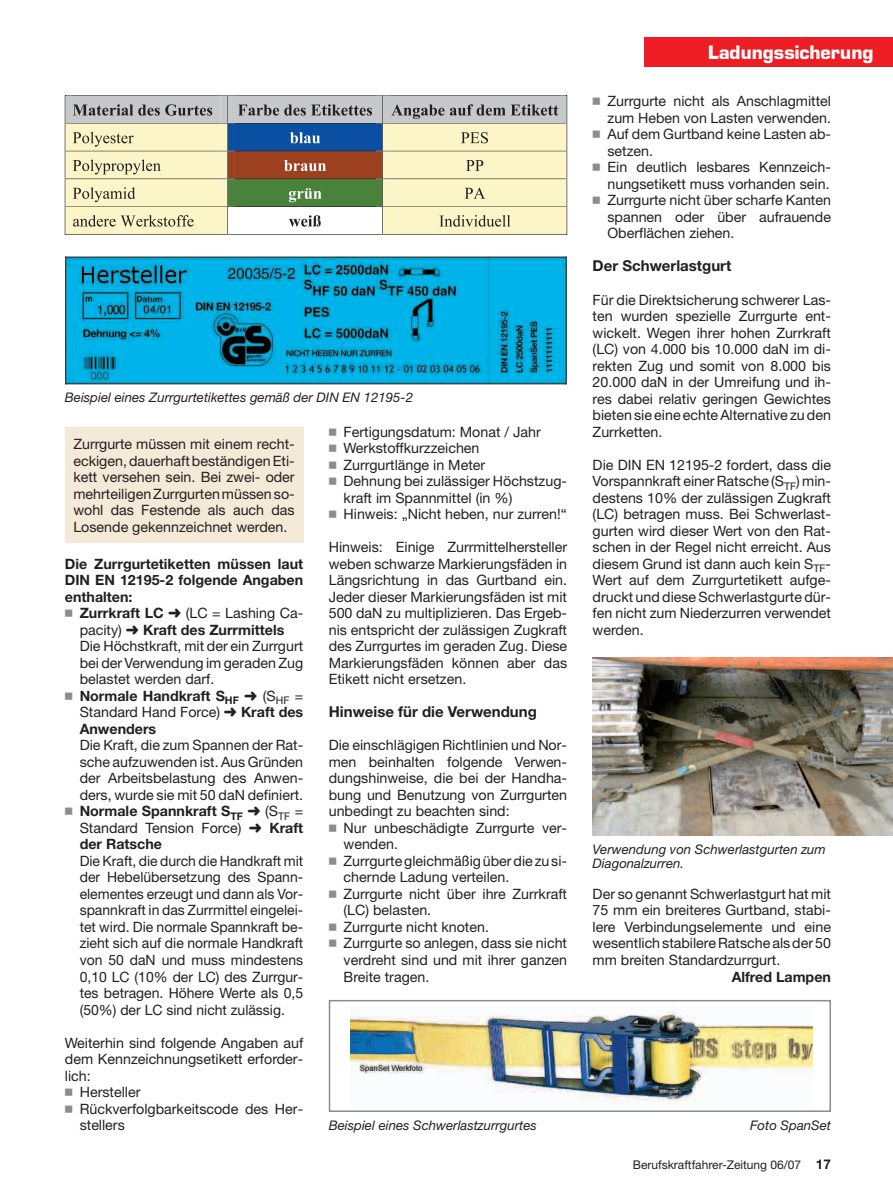
<style>
.page{position:relative;width:893px;height:1193px;background:#fff}
.page>*{position:absolute;margin:0;border:0;box-sizing:border-box;transform-origin:0 0}
.t1{font:700 18px "Eurostile";color:#fff}
.t2{font:700 15px "Helvetica Neue";color:#231f20}
.t3{font:14.25px/16.5px "Helvetica Neue";color:#231f20;text-align:justify}
.t4{font:700 14.25px/16.5px "Helvetica Neue";color:#231f20;text-align:justify}
.t5{font:italic 13.2px/14.4px "Helvetica Neue";color:#231f20}
.t6{font:12px "Helvetica Neue";color:#231f20}
.s1{font-family:"Universal Newswith Comm Pi";color:#8a8c8f}
.s2{font-weight:700}
.s3{font-family:"Universal Newswith Comm Pi";font-weight:400;color:#8a8c8f}
.s4{font-weight:400}
.s5{font-weight:700;font-size:13.5px}
</style>
<div class="page">
<div style="left:65px;top:428px;width:238px;height:115px;background:#f5ead8"></div>
<div style="left:643px;top:37px;width:249px;height:29px;background:#ee1d23"></div>
<img style="left:592px;top:657px;width:300px;height:177px">
<svg style="left:65px;top:95px;width:502px;height:140px;background:#c5c3ab"></svg>
<img style="left:65px;top:256px;width:501px;height:128px">
<div style="left:328px;top:999px;width:502px;height:112px;border:2px solid #8a8c8f"></div>
<img style="left:350px;top:1006px;width:462px;height:96px">
<p class="t1" style="left:707px;top:45px;width:167px">Ladungssicherung</p>
<p class="t3" style="left:592px;top:94px;width:240px;text-align:right"><span class="s1">-</span> Zurrgurte nicht als Anschlagmittel zum Heben von Lasten verwenden.</p>
<p class="t3" style="left:607px;top:127px;width:225px;text-indent:-15px"><span class="s1">-</span> Auf dem Gurtband keine Lasten ab&shy;setzen.</p>
<p class="t3" style="left:592px;top:160px;width:240px;text-align:right"><span class="s1">-</span> Ein deutlich lesbares Kennzeich&shy;nungsetikett muss vorhanden sein.</p>
<p class="t3" style="left:607px;top:193px;width:225px;text-indent:-15px"><span class="s1">-</span> Zurrgurte nicht über scharfe Kanten spannen oder über aufrauende Oberflächen ziehen.</p>
<p class="t2" style="left:592px;top:261px;width:140px">Der Schwerlastgurt</p>
<p class="t3" style="left:592px;top:292px;width:240px">Für die Direktsicherung schwerer Las&shy;ten wurden spezielle Zurrgurte ent&shy;wickelt. Wegen ihrer hohen Zurrkraft (LC) von 4.000 bis 10.000 daN im di&shy;rekten Zug und somit von 8.000 bis 20.000 daN in der Umreifung und ih&shy;res dabei relativ geringen Gewichtes bieten sie eine echte Alternative zu den Zurrketten.</p>
<p class="t3" style="left:592px;top:457px;width:240px">Die DIN EN 12195-2 fordert, dass die Vorspannkraft einer Ratsche (S<sub>TF</sub>) min&shy;destens 10% der zulässigen Zugkraft (LC) betragen muss. Bei Schwerlast&shy;gurten wird dieser Wert von den Rat&shy;schen in der Regel nicht erreicht. Aus diesem Grund ist dann auch kein S<sub>TF</sub>-Wert auf dem Zurrgurtetikett aufge&shy;druckt und diese Schwerlastgurte dür&shy;fen nicht zum Niederzurren verwendet werden.</p>
<p class="t5" style="left:65px;top:391px;width:349px">Beispiel eines Zurrgurtetikettes gemäß der DIN EN 12195-2</p>
<p class="t3" style="left:328px;top:424px;width:213px"><span class="s1">-</span> Fertigungsdatum: Monat / Jahr</p>
<p class="t3" style="left:328px;top:441px;width:152px"><span class="s1">-</span> Werkstoffkurzzeichen</p>
<p class="t3" style="left:328px;top:457px;width:158px"><span class="s1">-</span> Zurrgurtlänge in Meter</p>
<p class="t3" style="left:343px;top:474px;width:225px;text-indent:-15px"><span class="s1">-</span> Dehnung bei zulässiger Höchstzug&shy;kraft im Spannmittel (in %)</p>
<p class="t3" style="left:328px;top:507px;width:239px"><span class="s1">-</span> Hinweis: „Nicht heben, nur zurren!“</p>
<p class="t3" style="left:328px;top:540px;width:240px">Hinweis: Einige Zurrmittelhersteller weben schwarze Markierungsfäden in Längsrichtung in das Gurtband ein.<br>Jeder dieser Markierungsfäden ist mit 500 daN zu multiplizieren. Das Ergeb&shy;nis entspricht der zulässigen Zugkraft des Zurrgurtes im geraden Zug. Diese Markierungsfäden können aber das Etikett nicht ersetzen.</p>
<p class="t2" style="left:328px;top:706px;width:209px">Hinweise für die Verwendung</p>
<p class="t3" style="left:328px;top:738px;width:240px">Die einschlägigen Richtlinien und Nor&shy;men beinhalten folgende Verwen&shy;dungshinweise, die bei der Handha&shy;bung und Benutzung von Zurrgurten unbedingt zu beachten sind:</p>
<p class="t3" style="left:343px;top:820px;width:225px;text-indent:-15px"><span class="s1">-</span> Nur unbeschädigte Zurrgurte ver&shy;wenden.</p>
<p class="t3" style="left:343px;top:853px;width:225px;text-indent:-15px"><span class="s1">-</span> Zurrgurte gleichmäßig über die zu si&shy;chernde Ladung verteilen.</p>
<p class="t3" style="left:343px;top:886px;width:225px;text-indent:-15px"><span class="s1">-</span> Zurrgurte nicht über ihre Zurrkraft (LC) belasten.</p>
<p class="t3" style="left:328px;top:919px;width:162px"><span class="s1">-</span> Zurrgurte nicht knoten.</p>
<p class="t3" style="left:343px;top:936px;width:225px;text-indent:-15px"><span class="s1">-</span> Zurrgurte so anlegen, dass sie nicht verdreht sind und mit ihrer ganzen Breite tragen.</p>
<p class="t3" style="left:73px;top:437px;width:223px">Zurrgurte müssen mit einem recht&shy;eckigen, dauerhaft beständigen Eti&shy;kett versehen sein. Bei zwei- oder mehrteiligen Zurrgurten müssen so&shy;wohl das Festende als auch das Losende gekennzeichnet werden.</p>
<p class="t4" style="left:65px;top:556px;width:240px">Die Zurrgurtetiketten müssen laut DIN EN 12195-2 folgende Angaben enthalten:</p>
<p class="t3" style="left:80px;top:606px;width:225px;text-align:left;text-indent:-15px"><span class="s1">-</span> <span class="s2">Zurrkraft LC</span> ➜ (LC = Lashing Ca&shy;pacity) ➜ <span class="s2">Kraft des Zurrmittels<br></span>Die Höchstkraft, mit der ein Zurrgurt bei der Verwendung im geraden Zug belastet werden darf.</p>
<p class="t4" style="left:80px;top:688px;width:225px;text-indent:-15px"><span class="s3">-</span> Normale Handkraft S<sub>HF</sub> ➜ <span class="s4">(S</span><sub>HF</sub> <span class="s4">= Standard Hand Force)</span> ➜ Kraft des Anwenders</p>
<p class="t3" style="left:80px;top:738px;width:225px">Die Kraft, die zum Spannen der Rat&shy;sche aufzuwenden ist. Aus Gründen der Arbeitsbelastung des Anwen&shy;ders, wurde sie mit 50 daN definiert.</p>
<p class="t4" style="left:80px;top:804px;width:225px;text-indent:-15px"><span class="s3">-</span> Normale Spannkraft S<sub>TF</sub> ➜ <span class="s4">(S</span><sub>TF</sub> <span class="s4">= Standard Tension Force)</span> ➜ Kraft der Ratsche</p>
<p class="t3" style="left:80px;top:853px;width:225px">Die Kraft, die durch die Handkraft mit der Hebelübersetzung des Spann&shy;elementes erzeugt und dann als Vor&shy;spannkraft in das Zurrmittel eingelei&shy;tet wird. Die normale Spannkraft be&shy;zieht sich auf die normale Handkraft von 50 daN und muss mindestens 0,10 LC (10% der LC) des Zurrgur&shy;tes betragen. Höhere Werte als 0,5 (50%) der LC sind nicht zulässig.</p>
<p class="t3" style="left:65px;top:1035px;width:240px">Weiterhin sind folgende Angaben auf dem Kennzeichnungsetikett erforder&shy;lich:</p>
<p class="t3" style="left:65px;top:1084px;width:77px"><span class="s1">-</span> Hersteller</p>
<p class="t3" style="left:80px;top:1101px;width:225px;text-indent:-15px"><span class="s1">-</span> Rückverfolgbarkeitscode des Her&shy;stellers</p>
<p class="t5" style="left:592px;top:843px;width:234px">Verwendung von Schwerlastgurten zum<br>Diagonalzurren.</p>
<p class="t3" style="left:592px;top:886px;width:240px">Der so genannt Schwerlastgurt hat mit 75 mm ein breiteres Gurtband, stabi&shy;lere Verbindungselemente und eine wesentlich stabilere Ratsche als der 50 mm breiten Standardzurrgurt.</p>
<p class="t4" style="left:731px;top:969px;width:101px">Alfred Lampen</p>
<p class="t5" style="left:328px;top:1119px;width:209px">Beispiel eines Schwerlastzurrgurtes</p>
<p class="t5" style="left:749px;top:1119px;width:82px">Foto SpanSet</p>
<p class="t6" style="left:632px;top:1159px;width:199px">Berufskraftfahrer-Zeitung 06/07 <span class="s5">17</span></p>
</div>
